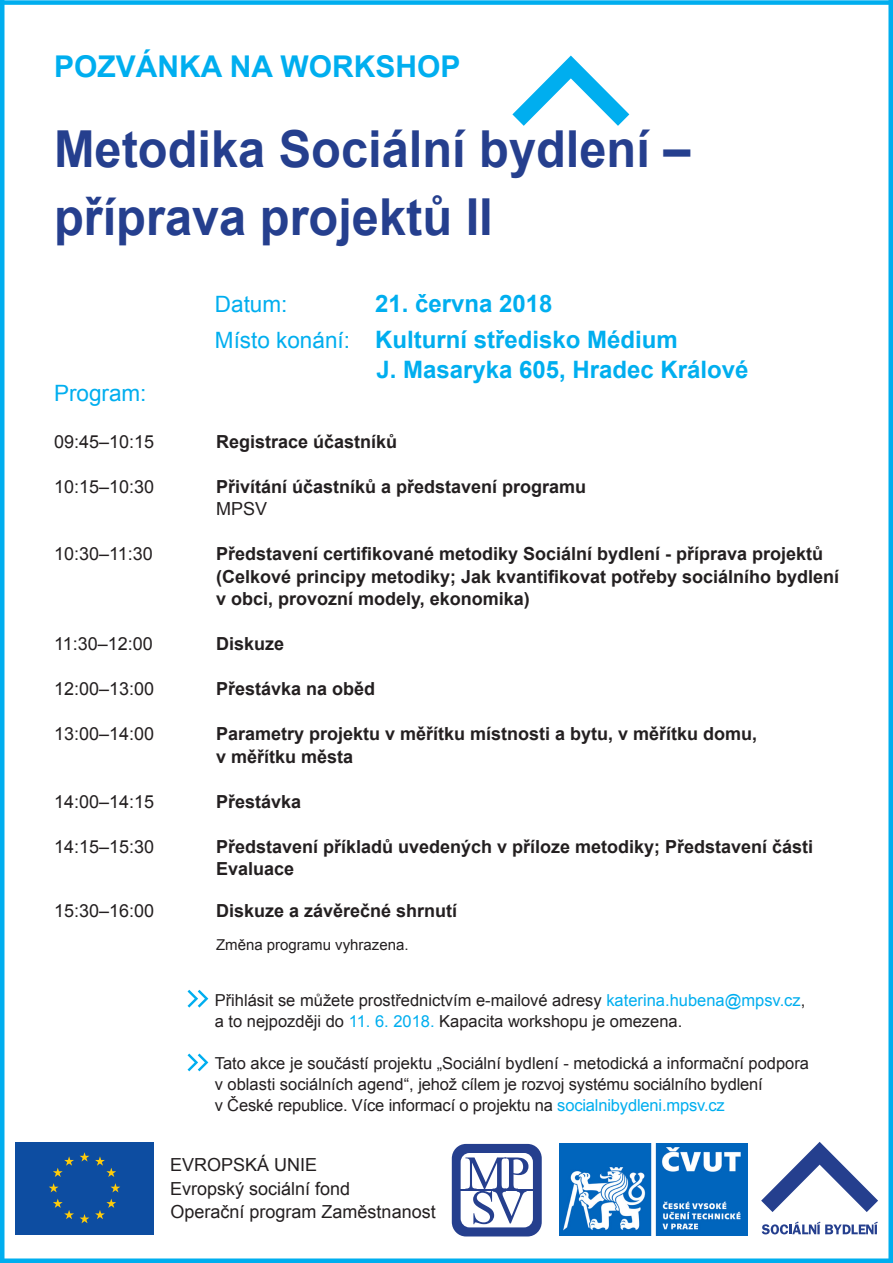
<style>
.page{position:relative;width:893px;height:1263px;background:#fff}
.page>*{position:absolute;margin:0;border:0;box-sizing:border-box;transform-origin:0 0}
.t1{font:700 51px/67.5px "Arial";color:#253f8e;scale:.96 1}
.t2{font:700 30px "Arial";color:#00aeef}
.t3{font:700 24px/30px "Arial";color:#00aeef}
.t4{font:22.5px "Arial";color:#00aeef}
.t5{font:700 18px/22.5px "Arial";color:#231f20}
.t6{font:18px "Arial";color:#231f20}
.t7{font:16.5px/21px "Arial";color:#231f20}
.t8{font:15px "Arial";color:#231f20}
.s1{font-weight:400;font-size:22.5px}
.s2{color:#00aeef}
</style>
<div class="page">
<svg style="left:188px;top:1053px;width:20px;height:18px"></svg>
<svg style="left:188px;top:990px;width:20px;height:17px"></svg>
<div style="left:15px;top:1142px;width:139px;height:92px;background:#0d4da1"></div>
<svg style="left:80px;top:1214px;width:9px;height:9px"></svg>
<svg style="left:111px;top:1183px;width:9px;height:9px"></svg>
<svg style="left:49px;top:1183px;width:10px;height:9px"></svg>
<svg style="left:80px;top:1152px;width:9px;height:9px"></svg>
<svg style="left:53px;top:1156px;width:21px;height:21px"></svg>
<svg style="left:95px;top:1156px;width:21px;height:21px"></svg>
<svg style="left:95px;top:1198px;width:21px;height:21px"></svg>
<svg style="left:53px;top:1198px;width:21px;height:21px"></svg>
<svg style="left:761px;top:1142px;width:117px;height:70px"></svg>
<svg style="left:762px;top:1221px;width:116px;height:13px"></svg>
<svg style="left:452px;top:1144px;width:90px;height:92px"></svg>
<svg style="left:512px;top:56px;width:117px;height:70px"></svg>
<hr style="left:0;top:0;width:4px;height:1263px;background:#00aeef">
<div style="left:888px;top:0;width:5px;height:1263px;background:#00aeef"></div>
<div style="left:0;top:0;width:892px;height:5px;background:#00aeef"></div>
<div style="left:0;top:1258px;width:893px;height:5px;background:#00aeef"></div>
<img style="left:559px;top:1144px;width:188px;height:91px">
<p class="t2" style="left:54px;top:47px;width:408px">POZVÁNKA NA WORKSHOP</p>
<p class="t1" style="left:54px;top:117px;width:665px">Metodika Sociální bydlení – příprava projektů II</p>
<p class="t4" style="left:215px;top:290px;width:74px">Datum:</p>
<p class="t3" style="left:375px;top:289px;width:179px">21. června 2018</p>
<p class="t3" style="left:376px;top:325px;width:374px;text-indent:-161px"><span class="s1">Místo konání:</span> Kulturní středisko Médium<br>J. Masaryka 605, Hradec Králové</p>
<p class="t4" style="left:54px;top:379px;width:94px">Program:</p>
<p class="t6" style="left:54px;top:430px;width:102px">09:45–10:15</p>
<p class="t5" style="left:216px;top:431px;width:183px">Registrace účastníků</p>
<p class="t6" style="left:54px;top:475px;width:102px">10:15–10:30</p>
<p class="t5" style="left:216px;top:476px;width:372px">Přivítání účastníků a představení programu</p>
<p class="t6" style="left:216px;top:497px;width:53px">MPSV</p>
<p class="t6" style="left:54px;top:542px;width:100px">10:30–11:30</p>
<p class="t5" style="left:216px;top:543px;width:625px">Představení certifikované metodiky Sociální bydlení - příprava projektů (Celkové principy metodiky; Jak kvantifikovat potřeby sociálního bydlení v obci, provozní modely, ekonomika)</p>
<p class="t6" style="left:54px;top:632px;width:100px">11:30–12:00</p>
<p class="t5" style="left:216px;top:633px;width:70px">Diskuze</p>
<p class="t6" style="left:54px;top:677px;width:102px">12:00–13:00</p>
<p class="t5" style="left:216px;top:678px;width:161px">Přestávka na oběd</p>
<p class="t6" style="left:54px;top:722px;width:102px">13:00–14:00</p>
<p class="t5" style="left:216px;top:723px;width:543px">Parametry projektu v měřítku místnosti a bytu, v měřítku domu, v měřítku města</p>
<p class="t6" style="left:54px;top:790px;width:102px">14:00–14:15</p>
<p class="t5" style="left:216px;top:791px;width:87px">Přestávka</p>
<p class="t6" style="left:54px;top:835px;width:102px">14:15–15:30</p>
<p class="t5" style="left:216px;top:836px;width:599px">Představení příkladů uvedených v příloze metodiky; Představení části<br>Evaluace</p>
<p class="t6" style="left:54px;top:899px;width:102px">15:30–16:00</p>
<p class="t5" style="left:216px;top:900px;width:243px">Diskuze a závěrečné shrnutí</p>
<p class="t8" style="left:216px;top:935px;width:194px">Změna programu vyhrazena.</p>
<p class="t7" style="left:215px;top:990px;width:592px">Přihlásit se můžete prostřednictvím e-mailové adresy <span class="s2">katerina.hubena@mpsv.cz</span>, a to nejpozději do <span class="s2">11. 6. 2018.</span> Kapacita workshopu je omezena.</p>
<p class="t7" style="left:215px;top:1053px;width:596px">Tato akce je součástí projektu „Sociální bydlení - metodická a informační podpora v oblasti sociálních agend“, jehož cílem je rozvoj systému sociálního bydlení<br>v České republice. Více informací o projektu na <span class="s2">socialnibydleni.mpsv.cz</span></p>
<p class="t6" style="left:170px;top:1153px;width:149px">EVROPSKÁ UNIE</p>
<p class="t6" style="left:170px;top:1176px;width:182px">Evropský sociální fond</p>
<p class="t6" style="left:171px;top:1199px;width:267px">Operační program Zaměstnanost</p>
</div>
